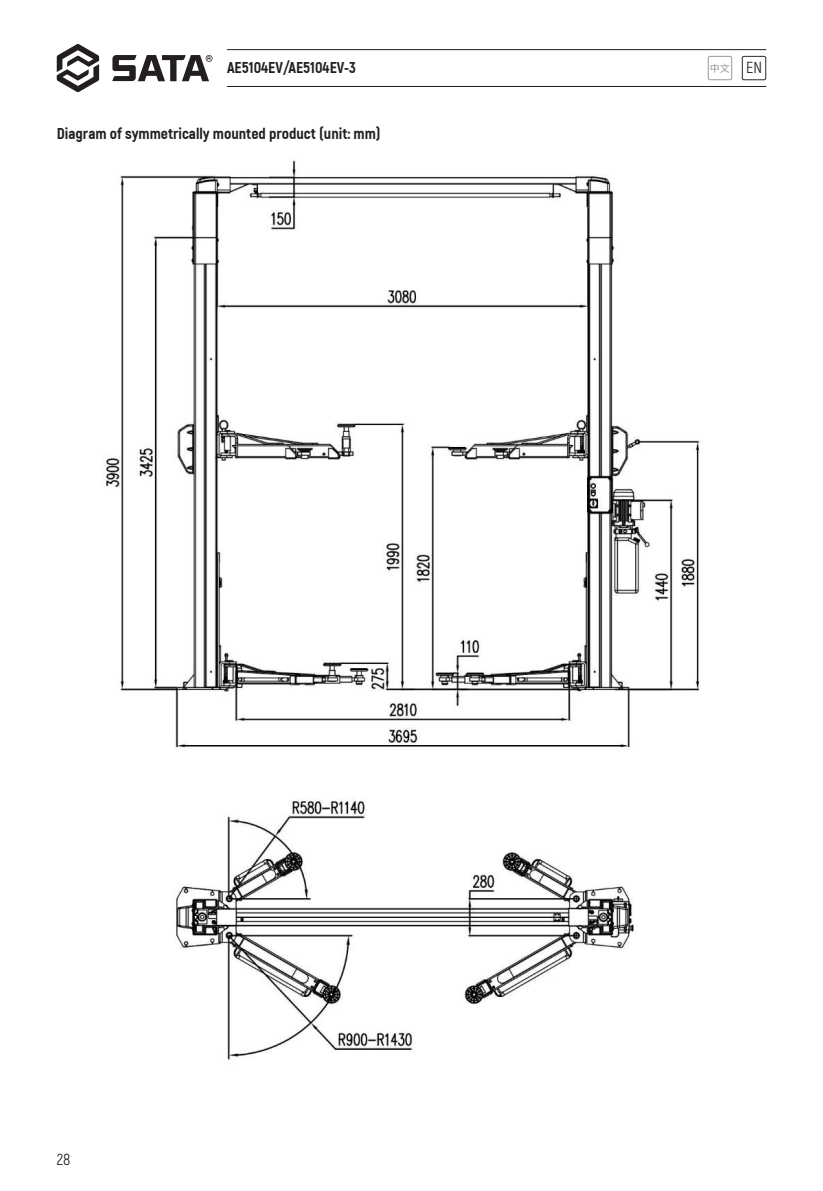
<style>
.page{position:relative;width:823px;height:1191px;background:#fff}
.page>*{position:absolute;margin:0;border:0;box-sizing:border-box;transform-origin:0 0}
.t1{font:800 16px "Akrobat";color:#231f20}
.t2{font:16px "Akrobat";color:#231f20}
.t3{font:10px "Source Han Sans CN";color:#939598}
.s1{font-family:"Akrobat";font-size:16px;color:#231f20}
</style>
<div class="page">
<svg style="left:57px;top:44px;width:42px;height:48px"></svg>
<svg style="left:112px;top:55px;width:100px;height:26px"></svg>
<hr style="left:227px;top:49px;width:538px;height:1px;background:#231f20">
<hr style="left:227px;top:86px;width:538px;height:1px;background:#231f20">
<svg style="left:707px;top:56px;width:24px;height:24px"></svg>
<svg style="left:741px;top:56px;width:24px;height:24px"></svg>
<img style="left:104px;top:160px;width:596px;height:900px">
<p class="t1" style="left:227px;top:59px;width:130px">AE5104EV/AE5104EV-3</p>
<p class="t1" style="left:57px;top:124px;width:325px">Diagram of symmetrically mounted product (unit: mm)</p>
<p class="t3" style="left:709px;top:63px;width:53px">中文 <span class="s1">EN</span></p>
<p class="t2" style="left:57px;top:1150px;width:15px">28</p>
</div>
